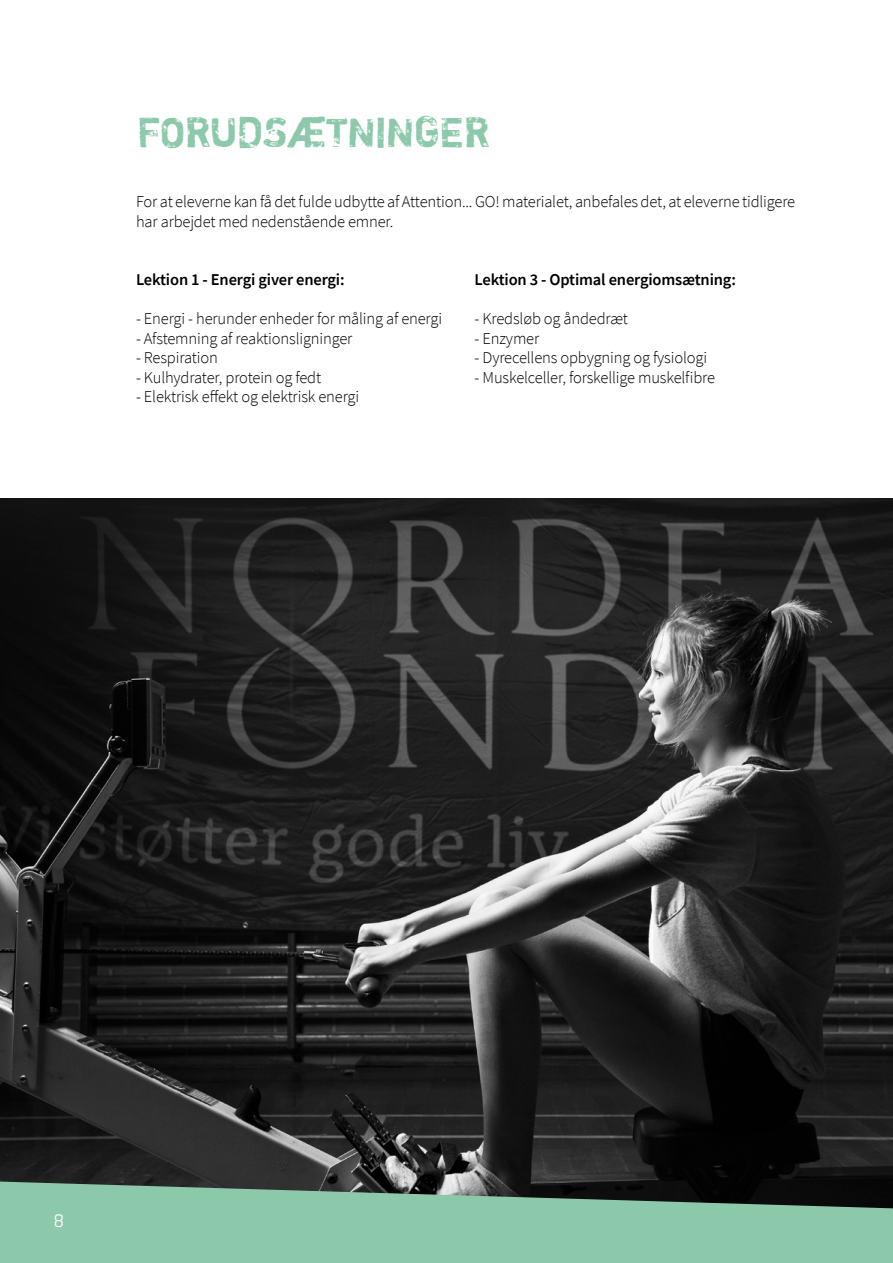
<style>
.page{position:relative;width:893px;height:1263px;background:#fff}
.page>*{position:absolute;margin:0;border:0;box-sizing:border-box;transform-origin:0 0}
.t1{font:42px "Shortcut";letter-spacing:-.01em;color:#8cc9aa}
.t2{font:21px "Blender";color:#fff}
.t3{font:300 16.5px/19.5px "Source Sans Pro";letter-spacing:-.01em;color:#000}
.t4{font:600 16.5px "Source Sans Pro";letter-spacing:-.01em;color:#000}
</style>
<div class="page">
<img style="left:0;top:498px;width:893px;height:678px">
<svg style="left:0;top:1176px;width:893px;height:87px;background:#75a58c"></svg>
<h1 class="t1" style="left:137px;top:106px;width:354px">FORUDSÆTNINGER</h1>
<p class="t3" style="left:136px;top:192px;width:661px">For at eleverne kan få det fulde udbytte af Attention... GO! materialet, anbefales det, at eleverne tidligere har arbejdet med nedenstående emner.</p>
<p class="t4" style="left:136px;top:269px;width:210px">Lektion 1 - Energi giver energi:</p>
<p class="t3" style="left:136px;top:309px;width:308px">- Energi - herunder enheder for måling af energi</p>
<p class="t3" style="left:136px;top:328px;width:218px">- Afstemning af reaktionsligninger</p>
<p class="t3" style="left:136px;top:348px;width:83px">- Respiration</p>
<p class="t3" style="left:136px;top:367px;width:187px">- Kulhydrater, protein og fedt</p>
<p class="t3" style="left:136px;top:387px;width:225px">- Elektrisk effekt og elektrisk energi</p>
<p class="t4" style="left:475px;top:269px;width:263px">Lektion 3 - Optimal energiomsætning:</p>
<p class="t3" style="left:475px;top:309px;width:155px">- Kredsløb og åndedræt</p>
<p class="t3" style="left:475px;top:328px;width:66px">- Enzymer</p>
<p class="t3" style="left:475px;top:348px;width:234px">- Dyrecellens opbygning og fysiologi</p>
<p class="t3" style="left:475px;top:367px;width:242px">- Muskelceller, forskellige muskelfibre</p>
<p class="t2" style="left:54px;top:1209px;width:12px">8</p>
</div>
